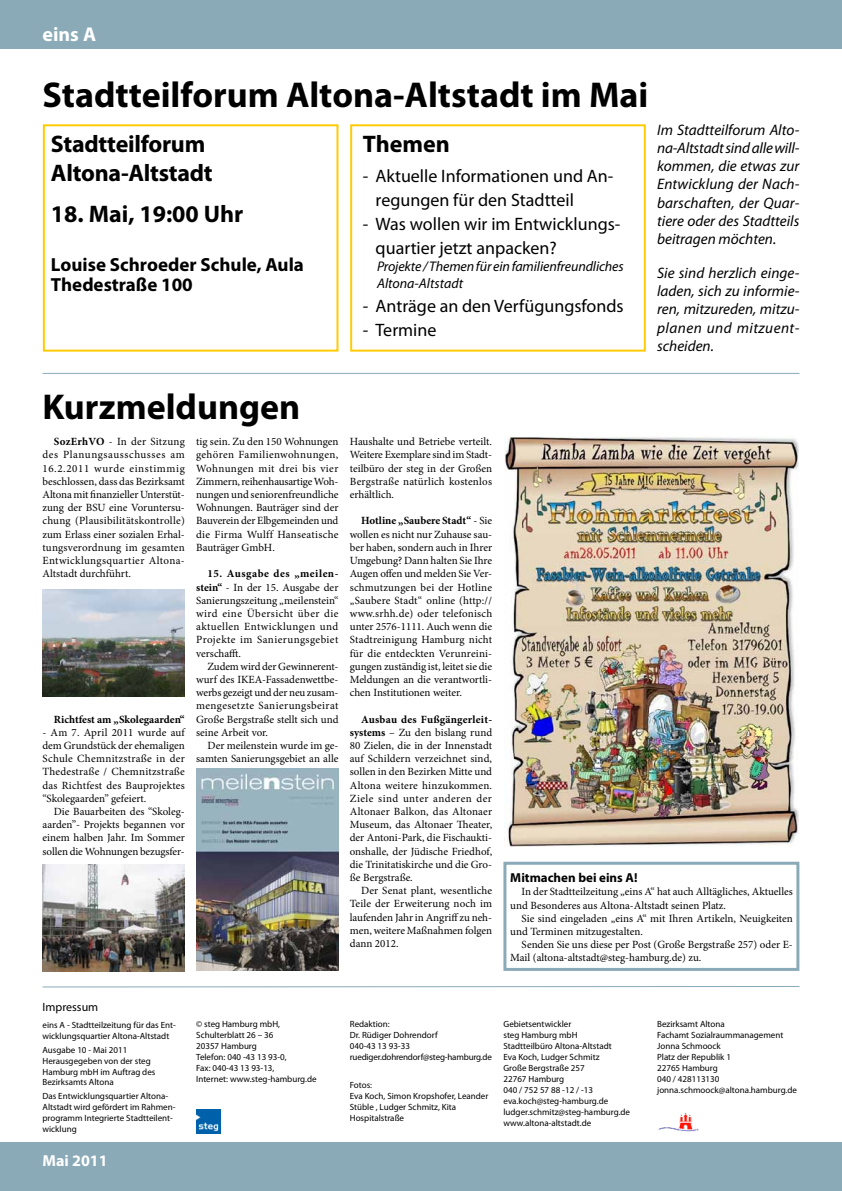
<style>
.page{position:relative;width:842px;height:1191px;background:#fff}
.page>*{position:absolute;margin:0;border:0;box-sizing:border-box;transform-origin:0 0}
.t1{font:700 36px "Myriad Pro";color:#000}
.t2{font:700 24px/28.8px "Myriad Pro";letter-spacing:-.01em;color:#000}
.t3{font:700 20px "Myriad Pro";color:#fff}
.t4{font:700 19px/20px "Myriad Pro";color:#000}
.t5{font:18px/24px "Myriad Pro";color:#000}
.t6{font:700 16px "Myriad Pro";color:#fff}
.t7{font:italic 15.2px/18.2px "Myriad Pro";color:#000;text-align:justify}
.t8{font:italic 14px/16.8px "Myriad Pro";letter-spacing:-.01em;color:#000}
.t9{font:700 13px "Myriad Pro";color:#000}
.t10{font:12px "Myriad Pro";color:#000}
.t11{font:11px/13.2px "Minion Pro";color:#000;text-align:justify}
.t12{font:700 11px "Minion Pro";color:#000}
.t13{font:9px/11px "Myriad Pro";color:#000}
.s1{font-weight:700}
</style>
<div class="page">
<img style="left:196px;top:1109px;width:24px;height:24px">
<hr style="left:841px;top:1108px;width:1px;height:83px;background:#8aaab8">
<div style="left:0;top:0;width:842px;height:48px;background:#8aaab8"></div>
<div style="left:0;top:1142px;width:842px;height:49px;background:#8aaab8"></div>
<img style="left:658px;top:1112px;width:41px;height:20px">
<svg style="left:42px;top:986px;width:758px;height:2px"></svg>
<hr style="left:43px;top:373px;width:756px;height:1px;background:#8aaab8">
<div style="left:43px;top:124px;width:295px;height:227px;background:#fff;border:2px solid #ffcb05"></div>
<div style="left:350px;top:124px;width:296px;height:227px;background:#fff;border:2px solid #ffcb05"></div>
<div style="left:503px;top:861px;width:296px;height:110px;border:3px solid #8aaab8"></div>
<img style="left:196px;top:768px;width:142px;height:202px">
<img style="left:43px;top:864px;width:142px;height:107px">
<img style="left:504px;top:437px;width:294px;height:409px">
<img style="left:43px;top:590px;width:142px;height:107px">
<h3 class="t3" style="left:43px;top:21px;width:55px">eins A</h3>
<h1 class="t1" style="left:43px;top:71px;width:607px">Stadtteilforum Altona-Altstadt im Mai</h1>
<h2 class="t2" style="left:51px;top:129px;width:163px">Stadtteilforum<br>Altona-Altstadt</h2>
<h2 class="t2" style="left:51px;top:198px;width:194px">18. Mai, 19:00 Uhr</h2>
<h3 class="t4" style="left:51px;top:254px;width:254px">Louise Schroeder Schule, Aula<br>Thedestraße 100</h3>
<h2 class="t2" style="left:363px;top:129px;width:88px">Themen</h2>
<h3 class="t5" style="left:376px;top:164px;width:239px;text-indent:-13px">- Aktuelle Informationen und An&shy;regungen für den Stadtteil</h3>
<h3 class="t5" style="left:376px;top:212px;width:246px;text-indent:-13px">- Was wollen wir im Entwicklungs&shy;quartier jetzt anpacken?</h3>
<p class="t8" style="left:377px;top:258px;width:248px">Projekte / Themen für ein familienfreundliches<br>Altona-Altstadt</p>
<h3 class="t5" style="left:363px;top:293px;width:262px">- Anträge an den Verfügungsfonds</h3>
<h3 class="t5" style="left:363px;top:317px;width:75px">- Termine</h3>
<h3 class="t7" style="left:657px;top:120px;width:144px">Im Stadtteilforum Alto&shy;na-Altstadt sind alle will&shy;kommen, die etwas zur Entwicklung der Nach&shy;barschaften, der Quar&shy;tiere oder des Stadtteils beitragen möchten.</h3>
<h3 class="t7" style="left:657px;top:263px;width:144px">Sie sind herzlich einge&shy;laden, sich zu informie&shy;ren, mitzureden, mitzu&shy;planen und mitzuent&shy;scheiden.</h3>
<h1 class="t1" style="left:43px;top:384px;width:259px">Kurzmeldungen</h1>
<p class="t11" style="left:43px;top:435px;width:144px;text-indent:11px"><span class="s1">SozErhVO</span> - In der Sitzung des Planungsausschusses am 16.2.2011 wurde einstimmig beschlossen, dass das Bezirksamt Altona mit finanzieller Unterstüt&shy;zung der BSU eine Voruntersu&shy;chung (Plausibilitätskontrolle) zum Erlass einer sozialen Erhal&shy;tungsverordnung im gesamten Entwicklungsquartier Altona-Altstadt durchführt.</p>
<p class="t11" style="left:196px;top:435px;width:144px">tig sein. Zu den 150 Wohnungen gehören Familienwohnungen, Wohnungen mit drei bis vier Zimmern, reihenhausartige Woh&shy;nungen und seniorenfreundliche Wohnungen. Bauträger sind der Bauverein der Elbgemeinden und die Firma Wulff Hanseatische Bauträger GmbH.</p>
<p class="t11" style="left:196px;top:567px;width:144px;text-indent:11px"><span class="s1">15. Ausgabe des „meilen&shy;stein“</span> - In der 15. Ausgabe der Sanierungszeitung „meilenstein“ wird eine Übersicht über die aktuellen Entwicklungen und Projekte im Sanierungsgebiet verschafft.</p>
<p class="t11" style="left:196px;top:659px;width:144px;text-indent:11px">Zudem wird der Gewinnerent&shy;wurf des IKEA-Fassadenwettbe&shy;werbs gezeigt und der neu zusam&shy;mengesetzte Sanierungsbeirat Große Bergstraße stellt sich und seine Arbeit vor.</p>
<p class="t11" style="left:196px;top:739px;width:144px;text-align:right">Der meilenstein wurde im ge&shy;samten Sanierungsgebiet an alle</p>
<p class="t12" style="left:54px;top:711px;width:132px">Richtfest am „Skolegaarden“</p>
<p class="t11" style="left:43px;top:725px;width:144px">- Am 7. April 2011 wurde auf dem Grundstück der ehemaligen Schule Chemnitzstraße in der Thedestraße / Chemnitzstraße das Richtfest des Bauprojektes “Skolegaarden” gefeiert.</p>
<p class="t11" style="left:43px;top:805px;width:144px;text-indent:11px">Die Bauarbeiten des “Skoleg&shy;aarden”- Projekts begannen vor einem halben Jahr. Im Sommer sollen die Wohnungen bezugsfer-</p>
<p class="t11" style="left:350px;top:435px;width:144px">Haushalte und Betriebe verteilt.<br>Weitere Exemplare sind im Stadt&shy;teilbüro der steg in der Großen Bergstraße natürlich kostenlos erhältlich.</p>
<p class="t11" style="left:350px;top:514px;width:144px;text-indent:11px"><span class="s1">Hotline „Saubere Stadt“</span> - Sie wollen es nicht nur Zuhause sau&shy;ber haben, sondern auch in Ihrer Umgebung? Dann halten Sie Ihre Augen offen und melden Sie Ver&shy;schmutzungen bei der Hotline „Saubere Stadt“ online (http:// www.srhh.de) oder telefonisch unter 2576-1111. Auch wenn die Stadtreinigung Hamburg nicht für die entdeckten Verunreini&shy;gungen zuständig ist, leitet sie die Meldungen an die verantwortli&shy;chen Institutionen weiter.</p>
<p class="t11" style="left:350px;top:712px;width:144px;text-indent:11px"><span class="s1">Ausbau des Fußgängerleit&shy;systems</span> – Zu den bislang rund 80 Zielen, die in der Innenstadt auf Schildern verzeichnet sind, sollen in den Bezirken Mitte und Altona weitere hinzukommen.<br>Ziele sind unter anderen der Altonaer Balkon, das Altonaer Museum, das Altonaer Theater, der Antoni-Park, die Fischaukti&shy;onshalle, der Jüdische Friedhof, die Trinitatiskirche und die Gro&shy;ße Bergstraße.</p>
<p class="t11" style="left:350px;top:884px;width:144px;text-indent:11px">Der Senat plant, wesentliche Teile der Erweiterung noch im laufenden Jahr in Angriff zu neh&shy;men, weitere Maßnahmen folgen dann 2012.</p>
<p class="t9" style="left:510px;top:869px;width:129px">Mitmachen bei eins A!</p>
<p class="t11" style="left:510px;top:885px;width:284px;text-indent:11px">In der Stadtteilzeitung „eins A“ hat auch Alltägliches, Aktuelles und Besonderes aus Altona-Altstadt seinen Platz.</p>
<p class="t11" style="left:510px;top:911px;width:284px;text-indent:11px">Sie sind eingeladen „eins A“ mit Ihren Artikeln, Neuigkeiten und Terminen mitzugestalten.</p>
<p class="t11" style="left:510px;top:938px;width:284px;text-indent:11px">Senden Sie uns diese per Post (Große Bergstraße 257) oder E-<br>Mail (altona-altstadt@steg-hamburg.de) zu.</p>
<p class="t10" style="left:43px;top:1000px;width:57px">Impressum</p>
<p class="t13" style="left:43px;top:1019px;width:135px">eins A - Stadtteilzeitung für das Ent&shy;wicklungsquartier Altona-Altstadt</p>
<p class="t13" style="left:43px;top:1044px;width:114px">Ausgabe 10 - Mai 2011<br>Herausgegeben von der steg<br>Hamburg mbH im Auftrag des<br>Bezirksamts Altona</p>
<p class="t13" style="left:43px;top:1090px;width:135px">Das Entwicklungsquartier Altona-<br>Altstadt wird gefördert im Rahmen&shy;programm Integrierte Stadtteilent&shy;wicklung</p>
<h3 class="t6" style="left:43px;top:1150px;width:67px">Mai 2011</h3>
<p class="t13" style="left:196px;top:1018px;width:122px">© steg Hamburg mbH,<br>Schulterblatt 26 – 36<br>20357 Hamburg<br>Telefon: 040 -43 13 93-0,<br>Fax: 040-43 13 93-13,<br>Internet: www.steg-hamburg.de</p>
<p class="t13" style="left:503px;top:1018px;width:128px">Gebietsentwickler<br>steg Hamburg mbH<br>Stadtteilbüro Altona-Altstadt<br>Eva Koch, Ludger Schmitz<br>Große Bergstraße 257<br>22767 Hamburg<br>040 / 752 57 88 -12 / -13 eva.koch@steg-hamburg.de ludger.schmitz@steg-hamburg.de www.altona-altstadt.de</p>
<p class="t13" style="left:657px;top:1018px;width:141px">Bezirksamt Altona<br>Fachamt Sozialraummanagement<br>Jonna Schmoock<br>Platz der Republik 1<br>22765 Hamburg<br>040 / 428113130 jonna.schmoock@altona.hamburg.de</p>
<p class="t13" style="left:350px;top:1018px;width:144px">Redaktion:<br>Dr. Rüdiger Dohrendorf<br>040-43 13 93-33 ruediger.dohrendorf@steg-hamburg.de</p>
<p class="t13" style="left:350px;top:1079px;width:140px">Fotos:<br>Eva Koch, Simon Kropshofer, Leander<br>Stüble , Ludger Schmitz, Kita<br>Hospitalstraße</p>
</div>
